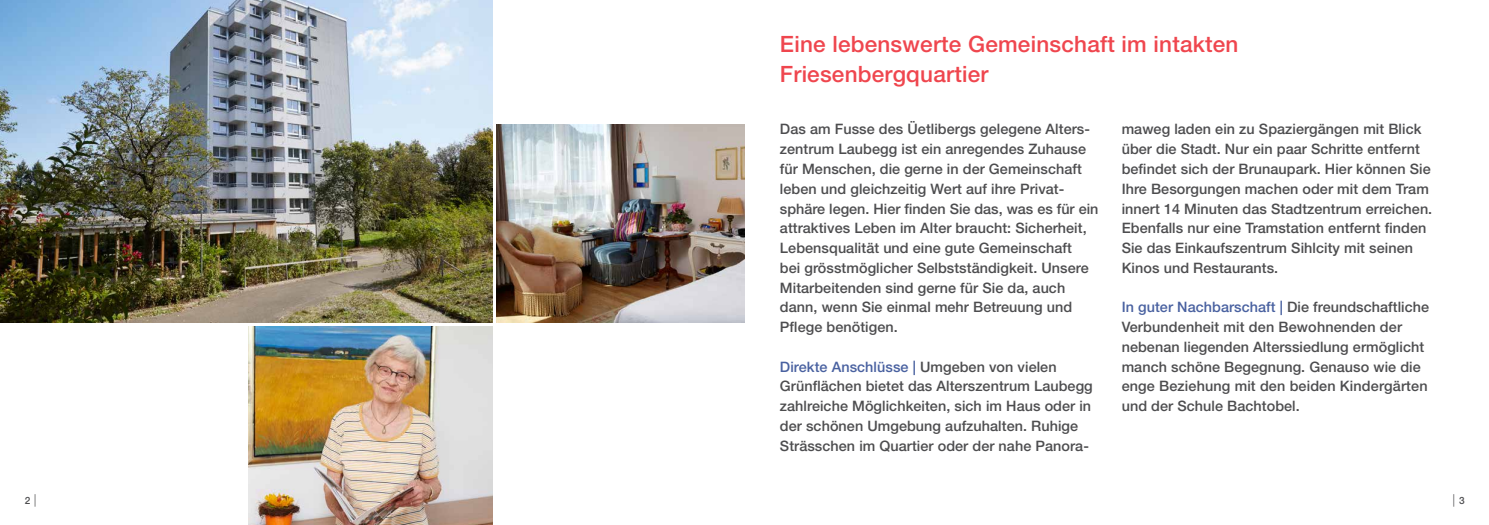
<style>
.page{position:relative;width:1489px;height:525px;background:#fff}
.page>*{position:absolute;margin:0;border:0;box-sizing:border-box;transform-origin:0 0}
.t1{font:500 22.5px/30px "Helvetica Neue LT Std";letter-spacing:.01em;color:#ef464e}
.t2{font:500 14.38px/19.8px "Helvetica Neue LT Std";letter-spacing:.005em;color:#4d4d4f}
.t3{font:300 12.5px "Helvetica Neue LT Std";color:#4d4d4f}
.t4{font:500 10px "Helvetica Neue LT Std";color:#4d4d4f}
.s1{color:#4961a0}
.s2{font-weight:300;font-size:12.5px}
.s3{font-weight:500;font-size:10px}
</style>
<div class="page">
<img style="left:248px;top:326px;width:245px;height:198px">
<img style="left:0;top:0;width:493px;height:322px">
<img style="left:496px;top:124px;width:248px;height:198px">
<h1 class="t1" style="left:780px;top:28px;width:460px">Eine lebenswerte Gemeinschaft im intakten<br>Friesenbergquartier</h1>
<p class="t2" style="left:780px;top:119px;width:320px">Das am Fusse des Üetlibergs gelegene Alters&shy;zentrum Laubegg ist ein anregendes Zuhause für Menschen, die gerne in der Gemeinschaft leben und gleichzeitig Wert auf ihre Privat&shy;sphäre legen. Hier finden Sie das, was es für ein attraktives Leben im Alter braucht: Sicherheit, Lebensqualität und eine gute Gemeinschaft<br>bei grösstmöglicher Selbstständigkeit. Unsere Mitarbeitenden sind gerne für Sie da, auch dann, wenn Sie einmal mehr Betreuung und Pflege benötigen.</p>
<p class="t2" style="left:780px;top:356px;width:314px"><span class="s1">Direkte Anschlüsse |</span> Umgeben von vielen Grünflächen bietet das Alterszentrum Laubegg zahlreiche Möglichkeiten, sich im Haus oder in der schönen Umgebung aufzuhalten. Ruhige Strässchen im Quartier oder der nahe Panora-</p>
<p class="t2" style="left:1121px;top:119px;width:312px">maweg laden ein zu Spaziergängen mit Blick über die Stadt. Nur ein paar Schritte entfernt befindet sich der Brunaupark. Hier können Sie Ihre Besorgungen machen oder mit dem Tram innert 14 Minuten das Stadtzentrum erreichen.<br>Ebenfalls nur eine Tramstation entfernt finden Sie das Einkaufszentrum Sihlcity mit seinen Kinos und Restaurants.</p>
<p class="t2" style="left:1121px;top:297px;width:309px"><span class="s1">In guter Nachbarschaft |</span> Die freundschaftliche Verbundenheit mit den Bewohnenden der nebenan liegenden Alterssiedlung ermöglicht manch schöne Begegnung. Genauso wie die enge Beziehung mit den beiden Kindergärten und der Schule Bachtobel.</p>
<p class="t4" style="left:25px;top:494px;width:13px">2 <span class="s2">|</span></p>
<p class="t3" style="left:1452px;top:491px;width:14px">| <span class="s3">3</span></p>
</div>
